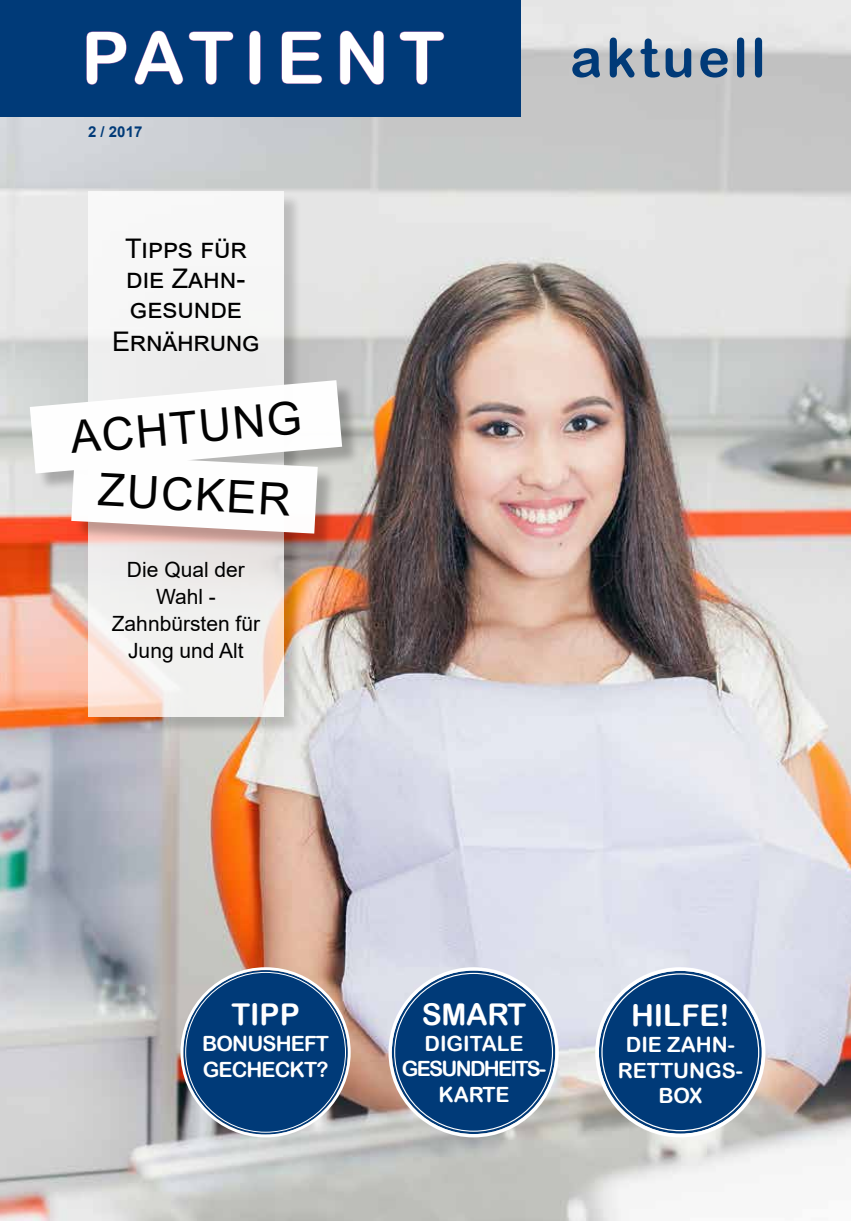
<style>
.page{position:relative;width:851px;height:1221px;background:#fff}
.page>*{position:absolute;margin:0;border:0;box-sizing:border-box;transform-origin:0 0}
.t1{font:72px "Arial Rounded MT Bold";letter-spacing:.14em;color:#fff}
.t2{font:54px "Arial Rounded MT Bold";letter-spacing:.06em;color:#003a78}
.t3{font:45px "Arial";color:#000}
.t4{font:30px "Arial Rounded MT Bold";color:#fff}
.t5{font:27px/30px "Arial";color:#000}
.t6{font:21px/27px "Arial";color:#000;text-align:center}
.t7{font:21px/25.5px "Arial Rounded MT Bold";letter-spacing:-.065em;color:#fff;text-align:center}
.t8{font:21px/25.5px "Arial Rounded MT Bold";color:#fff;text-align:center}
.t9{font:21px/25.5px "Arial Rounded MT Bold";letter-spacing:-.04em;color:#fff}
.t10{font:700 15px "Arial";color:#003a78}
</style>
<div class="page">
<img style="left:0;top:0;width:850px;height:1220px">
<div style="left:183px;top:970px;width:165px;height:164px;background:#003a78;border-radius:50%"></div>
<div style="left:90px;top:194px;width:213px;height:541px;background:#000;opacity:.25"></div>
<svg style="left:88px;top:191px;width:196px;height:525px;fill:#f6f1f0"></svg>
<div style="left:33px;top:383px;width:327px;height:108px;background:#000;opacity:.25"></div>
<div style="left:74px;top:457px;width:262px;height:95px;background:#000;opacity:.25"></div>
<svg style="left:30px;top:380px;width:312px;height:153px"></svg>
<div style="left:599px;top:970px;width:162px;height:163px;background:#003a78;border-radius:50%"></div>
<div style="left:595px;top:967px;width:170px;height:170px;border:4px solid #fff;border-radius:50%"></div>
<div style="left:392px;top:970px;width:163px;height:163px;background:#003a78;border-radius:50%"></div>
<div style="left:0;top:0;width:521px;height:117px;background:#003a78"></div>
<svg style="left:86px;top:31px;width:41px;height:54px"></svg>
<svg style="left:134px;top:30px;width:100px;height:55px"></svg>
<svg style="left:249px;top:30px;width:12px;height:55px"></svg>
<svg style="left:281px;top:31px;width:41px;height:53px"></svg>
<svg style="left:339px;top:30px;width:45px;height:55px"></svg>
<svg style="left:399px;top:31px;width:45px;height:54px"></svg>
<h1 class="t1" style="left:81px;top:15px;width:364px">PATIENT</h1>
<h2 class="t2" style="left:570px;top:26px;width:197px">aktuell</h2>
<p class="t10" style="left:88px;top:121px;width:56px">2 / 2017</p>
<p class="t5" style="left:125px;top:234px;width:122px">Tipps für die Zahn&shy;gesunde</p>
<p class="t5" style="left:112px;top:327px;width:149px">Ernährung</p>
<h3 class="t3" style="left:68px;top:406px;width:233px;rotate:-5deg">ACHTUNG</h3>
<h3 class="t3" style="left:100px;top:458px;width:194px;rotate:3deg">ZUCKER</h3>
<p class="t6" style="left:112px;top:555px;width:150px">Die Qual der<br>Wahl -<br>Zahnbürsten für<br>Jung und Alt</p>
<h3 class="t4" style="left:231px;top:997px;width:70px">TIPP</h3>
<p class="t9" style="left:202px;top:1030px;width:128px">BONUSHEFT<br>GECHECKT?</p>
<h3 class="t4" style="left:422px;top:997px;width:106px">SMART</h3>
<p class="t7" style="left:402px;top:1030px;width:146px">DIGITALE<br>GESUNDHEITS-<br>KARTE</p>
<h3 class="t4" style="left:631px;top:998px;width:100px">HILFE!</h3>
<p class="t8" style="left:617px;top:1031px;width:126px">DIE ZAHN-<br>RETTUNGS-<br>BOX</p>
</div>
